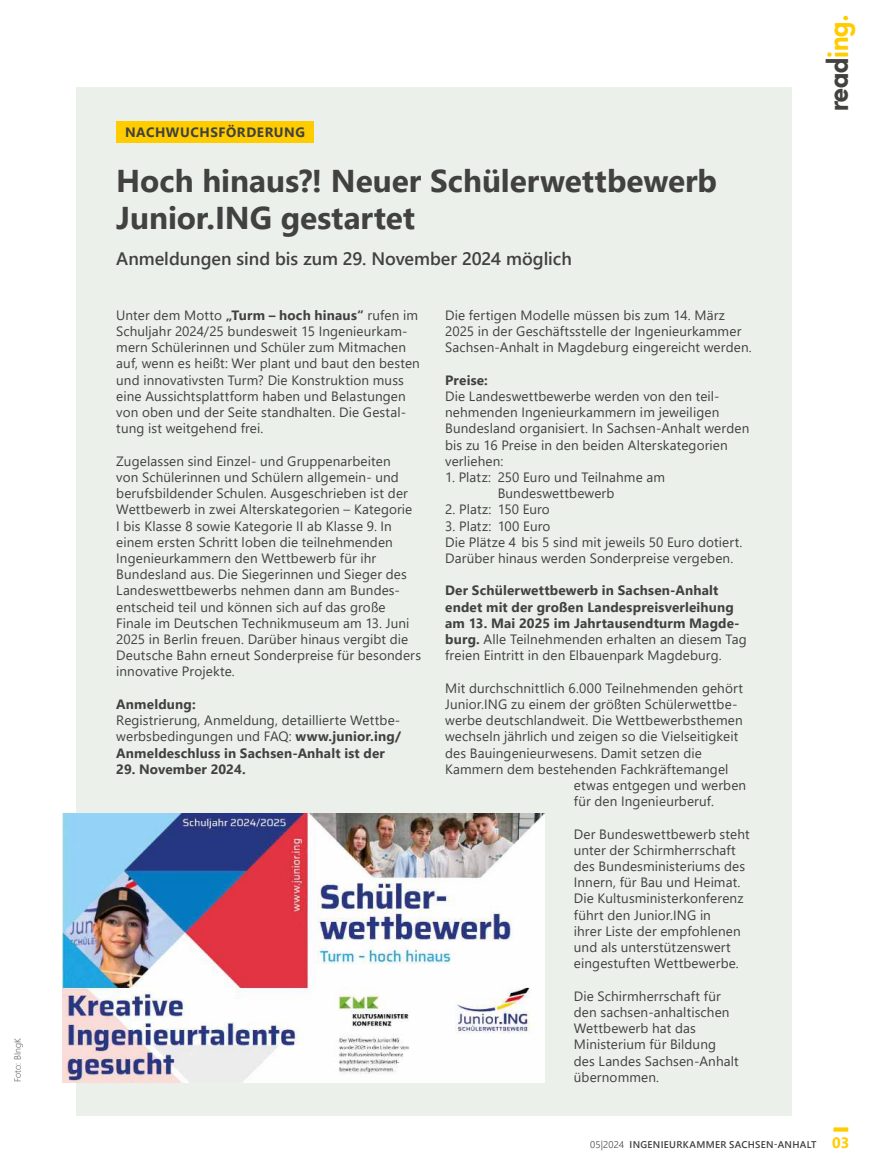
<style>
.page{position:relative;width:871px;height:1172px;background:#fff}
.page>*{position:absolute;margin:0;border:0;box-sizing:border-box;transform-origin:0 0}
.t1{font:700 31.5px/37.8px "Segoe UI";color:#414140}
.t2{font:27px "Futura Hv";letter-spacing:-.005em;color:#414140}
.t3{font:600 18px "Segoe UI";color:#414140}
.t4{font:13.5px/16.2px "Segoe UI";letter-spacing:.01em;color:#414140}
.t5{font:700 13.5px/16.2px "Segoe UI";letter-spacing:.015em;color:#414140}
.t6{font:700 13.5px "Segoe UI";letter-spacing:.04em;color:#414140}
.t7{font:600 9.75px "Segoe UI";letter-spacing:.03em;color:#414140}
.t8{font:300 9px "Segoe UI";letter-spacing:.02em;color:#414140}
.s1{font-weight:700}
.s2{font-weight:400}
.s3{color:#fc0}
.s4{font-weight:300}
.s5{font-weight:700;font-size:15px;color:#fc0}
</style>
<div class="page">
<div style="left:76px;top:88px;width:716px;height:1027px;background:#ebf0eb"></div>
<svg style="left:833px;top:1127px;width:15px;height:4px"></svg>
<img style="left:63px;top:813px;width:481px;height:269px">
<div style="left:116px;top:121px;width:198px;height:22px;background:#fc0"></div>
<p class="t8" style="left:14px;top:1082px;width:46px;rotate:-90deg">Foto: BIngK</p>
<p class="t6" style="left:125px;top:127px;width:182px">NACHWUCHSF÷RDERUNG</p>
<h1 class="t1" style="left:116px;top:164px;width:602px">Hoch hinaus?! Neuer Sch¸lerwettbewerb<br>Junior.ING gestartet</h1>
<h3 class="t3" style="left:116px;top:251px;width:457px">Anmeldungen sind bis zum 29. November 2024 mˆglich</h3>
<p class="t4" style="left:116px;top:308px;width:305px">Unter dem Motto <span class="s1">ÑTurm ñ hoch hinausì</span> rufen im Schuljahr 2024/25 bundesweit 15 Ingenieurkam&shy;mern Sch¸lerinnen und Sch¸ler zum Mitmachen auf, wenn es heiflt: Wer plant und baut den besten und innovativsten Turm? Die Konstruktion muss eine Aussichtsplattform haben und Belastungen von oben und der Seite standhalten. Die Gestal&shy;tung ist weitgehend frei.</p>
<p class="t4" style="left:116px;top:454px;width:306px">Zugelassen sind Einzel- und Gruppenarbeiten<br>von Sch¸lerinnen und Sch¸lern allgemein- und berufsbildender Schulen. Ausgeschrieben ist der Wettbewerb in zwei Alterskategorien ñ Kategorie<br>I bis Klasse 8 sowie Kategorie II ab Klasse 9. In einem ersten Schritt loben die teilnehmenden Ingenieurkammern den Wettbewerb f¸r ihr Bundesland aus. Die Siegerinnen und Sieger des Landeswettbewerbs nehmen dann am Bundes&shy;entscheid teil und kˆnnen sich auf das grofle Finale im Deutschen Technikmuseum am 13. Juni 2025 in Berlin freuen. Dar¸ber hinaus vergibt die Deutsche Bahn erneut Sonderpreise f¸r besonders innovative Projekte.</p>
<p class="t5" style="left:116px;top:697px;width:81px">Anmeldung:</p>
<p class="t4" style="left:116px;top:713px;width:286px;text-align:justify">Registrierung, Anmeldung, detaillierte Wettbe&shy;werbsbedingungen und FAQ: <span class="s1">www.junior.ing/ Anmeldeschluss in Sachsen-Anhalt ist der</span></p>
<p class="t5" style="left:116px;top:762px;width:131px">29. November 2024.</p>
<p class="t4" style="left:445px;top:308px;width:308px">Die fertigen Modelle m¸ssen bis zum 14. M‰rz<br>2025 in der Gesch‰ftsstelle der Ingenieurkammer<br>Sachsen-Anhalt in Magdeburg eingereicht werden.</p>
<p class="t5" style="left:445px;top:373px;width:44px">Preise:</p>
<p class="t4" style="left:445px;top:389px;width:306px">Die Landeswettbewerbe werden von den teil&shy;nehmenden Ingenieurkammern im jeweiligen Bundesland organisiert. In Sachsen-Anhalt werden bis zu 16 Preise in den beiden Alterskategorien verliehen:</p>
<p class="t4" style="left:445px;top:470px;width:221px;text-align:center">1. Platz: 250 Euro und Teilnahme am<br>Bundeswettbewerb</p>
<p class="t4" style="left:445px;top:502px;width:106px">2. Platz: 150 Euro</p>
<p class="t4" style="left:445px;top:519px;width:299px">3. Platz: 100 Euro<br>Die Pl‰tze 4 bis 5 sind mit jeweils 50 Euro dotiert.<br>Dar¸ber hinaus werden Sonderpreise vergeben.</p>
<p class="t5" style="left:445px;top:583px;width:303px">Der Sch¸lerwettbewerb in Sachsen-Anhalt endet mit der groflen Landespreisverleihung am 13. Mai 2025 im Jahrtausendturm Magde&shy;burg. <span class="s2">Alle Teilnehmenden erhalten an diesem Tag freien Eintritt in den Elbauenpark Magdeburg.</span></p>
<p class="t4" style="left:445px;top:681px;width:299px">Mit durchschnittlich 6.000 Teilnehmenden gehˆrt</p>
<p class="t4" style="left:445px;top:697px;width:294px">Junior.ING zu einem der grˆflten Sch¸lerwettbe-</p>
<p class="t4" style="left:445px;top:713px;width:299px">werbe deutschlandweit. Die Wettbewerbsthemen</p>
<p class="t4" style="left:445px;top:729px;width:295px">wechseln j‰hrlich und zeigen so die Vielseitigkeit</p>
<p class="t4" style="left:445px;top:745px;width:258px">des Bauingenieurwesens. Damit setzen die</p>
<p class="t4" style="left:445px;top:762px;width:285px">Kammern dem bestehenden Fachkr‰ftemangel</p>
<p class="t4" style="left:574px;top:778px;width:174px">etwas entgegen und werben</p>
<p class="t4" style="left:574px;top:794px;width:142px">f¸r den Ingenieurberuf.</p>
<p class="t4" style="left:574px;top:826px;width:177px">Der Bundeswettbewerb steht unter der Schirmherrschaft des Bundesministeriums des<br>Innern, f¸r Bau und Heimat.<br>Die Kultusministerkonferenz f¸hrt den Junior.ING in<br>ihrer Liste der empfohlenen und als unterst¸tzenswert eingestuften Wettbewerbe.</p>
<p class="t4" style="left:574px;top:988px;width:166px">Die Schirmherrschaft f¸r den sachsen-anhaltischen<br>Wettbewerb hat das<br>Ministerium f¸r Bildung des Landes Sachsen-Anhalt</p>
<p class="t4" style="left:574px;top:1069px;width:87px">¸bernommen.</p>
<h2 class="t2" style="left:826px;top:111px;width:99px;rotate:-90deg">read<span class="s3">ing.</span></h2>
<p class="t7" style="left:590px;top:1138px;width:261px"><span class="s4">05|2024</span> INGENIEURKAMMER SACHSEN-ANHALT <span class="s5">03</span></p>
</div>
